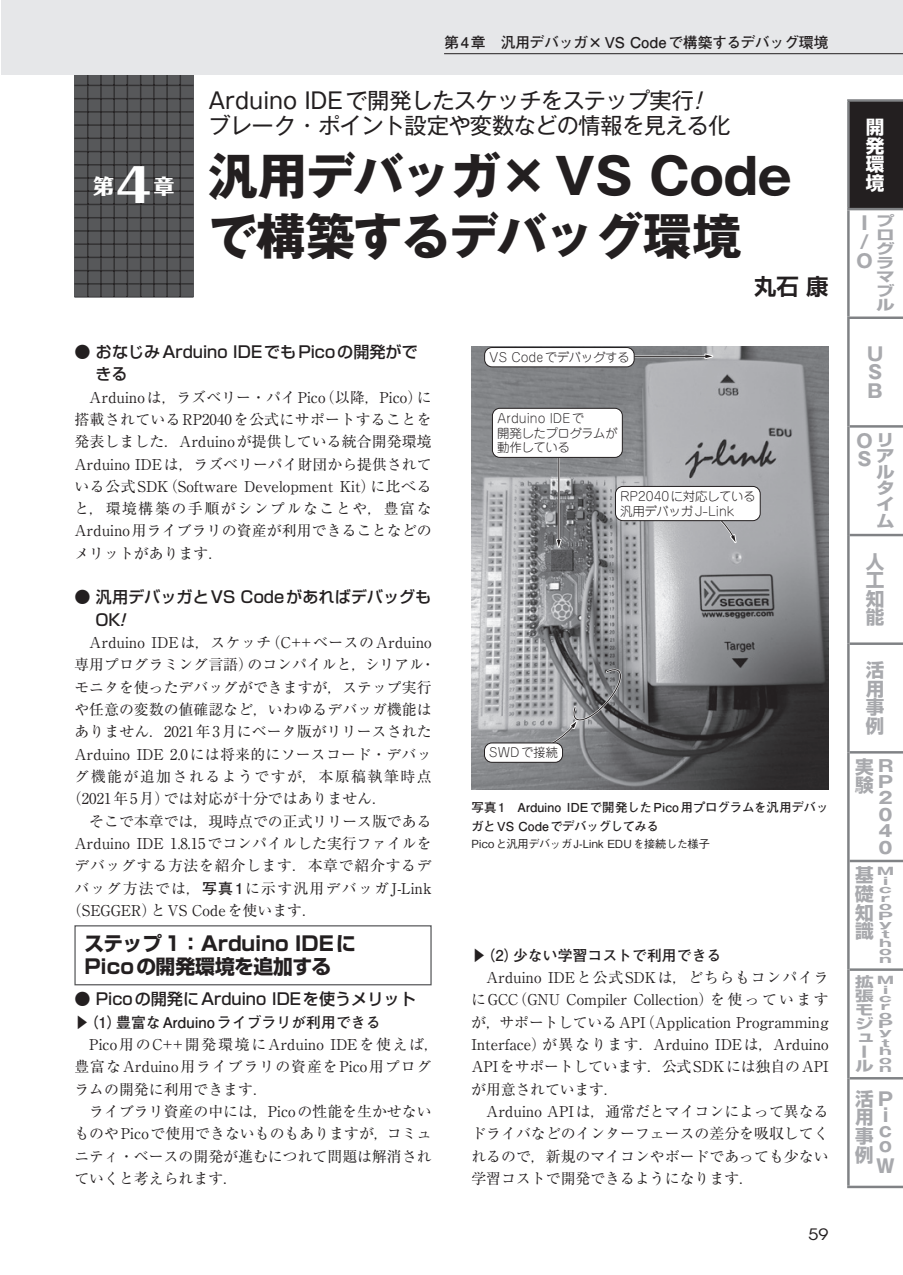
<style>
.page{position:relative;width:903px;height:1275px;background:#fff}
.page>*{position:absolute;margin:0;border:0;box-sizing:border-box;transform-origin:0 0}
.t1{font:700 49.52px/59.5px "Gothic MB101 Pro";letter-spacing:-.035em;color:#231f20}
.t2{font:800 45.85px "Folk Pro";color:#fff}
.t3{font:22.4px/24.8px "Gothic MB101 Pro";letter-spacing:-.035em;color:#231f20}
.t4{font:700 22.4px "Shin Go Pro De";color:#231f20}
.t5{font:800 20.47px "Folk Pro";color:#fff}
.t6{font:700 19.78px/22.4px "Shin Go Pro";color:#231f20}
.t7{font:700 18.55px/18.6px "Shin Go Pro";color:#a8a9ad;text-align:justify}
.t8{font:700 18.55px/18.6px "Gothic MB101 Pro";color:#a8a9ad}
.t9{font:700 18.55px/18.6px "Shin Go Pro";color:#fff;text-align:justify}
.t10{font:700 16.45px/16.4px "Gothic MB101 Pro";color:#a8a9ad;text-align:justify;scale:1.14 1}
.t11{font:500 16.1px/22.4px "Shin Go Pro";color:#231f20}
.t12{font:700 16.1px/16.1px "Shin Go Pro";color:#a8a9ad;text-align:justify;scale:1.15 1}
.t13{font:15.58px "ITC Avant Garde Std";color:#231f20;scale:1.11 1}
.t14{font:14.88px/22.4px "Ryumin Pro";color:#231f20}
.t15{font:700 14.88px "Futo Go B101 Pro";color:#231f20}
.t16{font:14.88px "Ryumin Pro";letter-spacing:.02em;color:#231f20}
.t17{font:14.88px "Ryumin Pro";letter-spacing:.085em;color:#231f20}
.t18{font:14.88px "Ryumin Pro";letter-spacing:.05em;color:#231f20}
.t19{font:14.88px "Ryumin Pro";letter-spacing:.1em;color:#231f20}
.t20{font:700 14px/14px "Shin Go Pro";color:#a8a9ad;text-align:justify;scale:1.33 1}
.t21{font:700 12.42px/18.6px "Futo Go B101 Pro";color:#231f20}
.t22{font:300 12.42px/14.9px "Jun 101 Pro";color:#231f20}
.t23{font:300 12.42px/14.9px "Jun 101 Pro";letter-spacing:-.035em;color:#231f20}
.t24{font:500 11.2px "Gothic BBB Pro";color:#231f20}
.t25{font:700 10.5px/8.4px "Gothic MB101 Pro";color:#a8a9ad;scale:1.79 1}
.s1{font-style:italic}
.s2{font-family:"Futo Go B101 Pro";font-weight:700}
.s3{font-family:"Shin Go Pro";font-size:16.1px}
.s4{font-family:"Gothic MB101 Pro"}
</style>
<div class="page">
<div style="left:848px;top:100px;width:55px;height:109px;background:#231f20"></div>
<svg style="left:850px;top:210px;width:53px;height:976px"></svg>
<hr style="left:850px;top:425px;width:53px;height:3px;background:#808285">
<hr style="left:850px;top:534px;width:53px;height:2px;background:#808285">
<hr style="left:850px;top:642px;width:53px;height:3px;background:#808285">
<hr style="left:850px;top:751px;width:53px;height:3px;background:#808285">
<hr style="left:850px;top:860px;width:53px;height:2px;background:#808285">
<hr style="left:850px;top:968px;width:53px;height:3px;background:#808285">
<hr style="left:850px;top:1077px;width:53px;height:2px;background:#808285">
<hr style="left:847px;top:99px;width:56px;height:3px;background:#808285">
<hr style="left:847px;top:102px;width:3px;height:106px;background:#808285">
<hr style="left:847px;top:316px;width:56px;height:3px;background:#808285">
<hr style="left:847px;top:208px;width:56px;height:2px;background:#808285">
<hr style="left:847px;top:210px;width:3px;height:106px;background:#808285">
<hr style="left:847px;top:319px;width:3px;height:107px;background:#808285">
<hr style="left:847px;top:426px;width:3px;height:109px;background:#808285">
<hr style="left:847px;top:535px;width:3px;height:109px;background:#808285">
<hr style="left:847px;top:644px;width:3px;height:108px;background:#808285">
<hr style="left:847px;top:752px;width:3px;height:109px;background:#808285">
<hr style="left:847px;top:861px;width:3px;height:109px;background:#808285">
<hr style="left:847px;top:970px;width:3px;height:108px;background:#808285">
<hr style="left:847px;top:1078px;width:3px;height:108px;background:#808285">
<hr style="left:847px;top:1186px;width:56px;height:2px;background:#808285">
<div style="left:74px;top:925px;width:358px;height:60px;border:1px solid #57585a"></div>
<img style="left:471px;top:346px;width:357px;height:444px">
<hr style="left:558px;top:449px;width:2px;height:94px;background:#fff">
<hr style="left:558px;top:445px;width:1px;height:98px;background:#231f20">
<svg style="left:554px;top:537px;width:9px;height:17px"></svg>
<div style="left:492px;top:408px;width:130px;height:49px;background:#fff;border-radius:7px"></div>
<div style="left:492px;top:408px;width:131px;height:50px;border:1px solid #231f20;border-radius:7px"></div>
<div style="left:484px;top:743px;width:78px;height:19px;background:#fff;border-radius:7px"></div>
<div style="left:484px;top:743px;width:79px;height:20px;border:1px solid #231f20;border-radius:7px"></div>
<svg style="left:528px;top:666px;width:96px;height:90px;background:#919295"></svg>
<svg style="left:695px;top:521px;width:44px;height:28px"></svg>
<div style="left:615px;top:486px;width:145px;height:35px;background:#fff;border-radius:7px"></div>
<div style="left:615px;top:486px;width:145px;height:35px;border:1px solid #231f20;border-radius:7px"></div>
<hr style="left:614px;top:355px;width:95px;height:2px;background:#fff">
<hr style="left:610px;top:356px;width:99px;height:1px;background:#231f20">
<svg style="left:703px;top:352px;width:17px;height:9px"></svg>
<div style="left:485px;top:347px;width:149px;height:20px;background:#fff;border-radius:7px"></div>
<div style="left:484px;top:347px;width:150px;height:20px;border:1px solid #231f20;border-radius:7px"></div>
<svg style="left:74px;top:74px;width:119px;height:11px"></svg>
<hr style="left:87px;top:29px;width:1px;height:56px;background:#333233">
<hr style="left:100px;top:29px;width:2px;height:56px;background:#333233">
<hr style="left:113px;top:29px;width:2px;height:56px;background:#333233">
<hr style="left:127px;top:29px;width:1px;height:56px;background:#333233">
<hr style="left:140px;top:29px;width:1px;height:56px;background:#333233">
<hr style="left:153px;top:29px;width:2px;height:56px;background:#333233">
<hr style="left:166px;top:29px;width:2px;height:56px;background:#333233">
<hr style="left:180px;top:29px;width:1px;height:56px;background:#333233">
<svg style="left:74px;top:85px;width:119px;height:213px;background:#4f5051"></svg>
<div style="left:1px;top:0;width:902px;height:74px;background:#e6e7e9"></div>
<hr style="left:444px;top:53px;width:459px;height:1px;background:#231f20">
<p class="t15" style="left:444px;top:30px;width:386px">第4章　汎用デバッガ×VS Codeで構築するデバッグ環境</p>
<h3 class="t5" style="left:94px;top:169px;width:22px">第</h3>
<h2 class="t2" style="left:117px;top:147px;width:36px">4</h2>
<h3 class="t5" style="left:154px;top:169px;width:22px">章</h3>
<h3 class="t3" style="left:208px;top:85px;width:524px">Arduino IDEで開発したスケッチをステップ実行<span class="s1">!</span>ブレーク・ポイント設定や変数などの情報を見える化</h3>
<h1 class="t1" style="left:208px;top:140px;width:585px">汎用デバッガ×VS Codeで構築するデバッグ環境</h1>
<h3 class="t4" style="left:754px;top:268px;width:76px">丸石 康</h3>
<p class="t11" style="left:95px;top:338px;width:324px;text-indent:-21px">● おなじみArduino IDEでもPicoの開発ができる</p>
<p class="t14" style="left:74px;top:385px;width:359px;text-align:justify">　Arduinoは，ラズベリー・パイPico（以降，Pico）に搭載されているRP2040を公式にサポートすることを発表しました．Arduinoが提供している統合開発環境Arduino IDEは，ラズベリーパイ財団から提供されている公式SDK（Software Development Kit）に比べると，環境構築の手順がシンプルなことや，豊富なArduino用ライブラリの資産が利用できることなどのメリットがあります．</p>
<p class="t11" style="left:95px;top:584px;width:337px;text-indent:-21px">● 汎用デバッガとVS Codeがあればデバッグも<br>OK<span class="s1">!</span></p>
<p class="t14" style="left:74px;top:630px;width:359px">　Arduino IDEは，スケッチ（C++ベースのArduino</p>
<p class="t14" style="left:74px;top:653px;width:362px">専用プログラミング言語）のコンパイルと，シリアル・</p>
<p class="t14" style="left:74px;top:675px;width:359px">モニタを使ったデバッグができますが，ステップ実行</p>
<p class="t14" style="left:74px;top:697px;width:359px">や任意の変数の値確認など，いわゆるデバッガ機能は</p>
<p class="t14" style="left:74px;top:720px;width:359px">ありません．2021年3月にベータ版がリリースされた</p>
<p class="t16" style="left:74px;top:742px;width:359px">Arduino IDE 2.0には将来的にソースコード・デバッ</p>
<p class="t19" style="left:74px;top:765px;width:359px">グ機能が追加されるようですが，本原稿執筆時点</p>
<p class="t14" style="left:67px;top:787px;width:321px">（2021年5月）では対応が十分ではありません．</p>
<p class="t14" style="left:74px;top:809px;width:359px">　そこで本章では，現時点での正式リリース版である</p>
<p class="t14" style="left:74px;top:831px;width:359px">Arduino IDE 1.8.15でコンパイルした実行ファイルを</p>
<p class="t18" style="left:74px;top:854px;width:359px">デバッグする方法を紹介します．本章で紹介するデ</p>
<p class="t17" style="left:74px;top:876px;width:359px">バッグ方法では，<span class="s2">写真1</span>に示す汎用デバッガJ-Link</p>
<p class="t14" style="left:67px;top:898px;width:251px">（SEGGER）とVS Codeを使います．</p>
<h3 class="t6" style="left:84px;top:931px;width:273px">ステップ1：Arduino IDEに<br>Picoの開発環境を追加する</h3>
<p class="t11" style="left:74px;top:986px;width:343px">● Picoの開発にArduino IDEを使うメリット</p>
<p class="t15" style="left:74px;top:1010px;width:308px">▶（1）豊富なArduinoライブラリが利用できる</p>
<p class="t14" style="left:74px;top:1032px;width:366px">　Pico用のC++開発環境にArduino IDEを使えば，豊富なArduino用ライブラリの資産をPico用プログラムの開発に利用できます．<br>　ライブラリ資産の中には，Picoの性能を生かせないものやPicoで使用できないものもありますが，コミュニティ・ベースの開発が進むにつれて問題は解消されていくと考えられます．</p>
<p class="t22" style="left:489px;top:348px;width:142px">VS Codeでデバッグする</p>
<p class="t23" style="left:497px;top:409px;width:122px">Arduino IDEで<br>開発したプログラムが動作している</p>
<p class="t22" style="left:620px;top:487px;width:137px">RP2040に対応している汎用デバッガJ-Link</p>
<p class="t22" style="left:489px;top:744px;width:70px">SWDで接続</p>
<p class="t21" style="left:471px;top:796px;width:359px">写真1　Arduino IDEで開発したPico用プログラムを汎用デバッガと VS Code でデバッグしてみる</p>
<p class="t24" style="left:471px;top:835px;width:240px">Picoと汎用デバッガJ-Link EDUを接続した様子</p>
<p class="t15" style="left:471px;top:943px;width:252px">▶（2）少ない学習コストで利用できる</p>
<p class="t14" style="left:471px;top:965px;width:359px">　Arduino IDEと公式SDKは，どちらもコンパイラにGCC（GNU Compiler Collection）を使っていますが，サポートしているAPI（Application Programming<br>Interface）が異なります．Arduino IDEは，Arduino<br>APIをサポートしています．公式SDKには独自のAPIが用意されています．<br>　Arduino APIは，通常だとマイコンによって異なるドライバなどのインターフェースの差分を吸収してくれるので，新規のマイコンやボードであっても少ない学習コストで開発できるようになります．</p>
<p class="t13" style="left:808px;top:1225px;width:20px">59</p>
<p class="t9" style="left:866px;top:116px;width:20px">開発環境</p>
<p class="t8" style="left:861px;top:212px;width:35px">I <sup>プ</sup></p>
<p class="t20" style="left:876px;top:226px;width:15px">ログラマブル</p>
<p class="t8" style="left:856px;top:230px;width:17px">/<br>O</p>
<p class="t8" style="left:867px;top:342px;width:17px;text-align:justify">U S B</p>
<p class="t8" style="left:856px;top:429px;width:37px">O <span class="s3">リ</span></p>
<p class="t12" style="left:876px;top:446px;width:17px">アルタイム</p>
<p class="t8" style="left:857px;top:448px;width:15px">S</p>
<p class="t7" style="left:866px;top:550px;width:20px">人工知能</p>
<p class="t7" style="left:866px;top:659px;width:20px">活用事例</p>
<p class="t10" style="left:878px;top:755px;width:15px">R P 2<br>0<br>4<br>0</p>
<p class="t7" style="left:855px;top:755px;width:20px">実験</p>
<p class="t7" style="left:855px;top:864px;width:20px">基礎知識</p>
<p class="t25" style="left:877px;top:865px;width:11px;line-height:10px;text-align:center">M i</p>
<p class="t25" style="left:879px;top:884px;width:8px">c r o</p>
<p class="t25" style="left:878px;top:911px;width:10px;line-height:7.7px">P y</p>
<p class="t25" style="left:879px;top:929px;width:8px">t h o n</p>
<p class="t20" style="left:855px;top:973px;width:15px;text-align:left">拡張モジュール</p>
<p class="t7" style="left:855px;top:1087px;width:39px">活 <span class="s4">P</span></p>
<p class="t8" style="left:879px;top:1106px;width:14px;line-height:14.9px">i c o</p>
<p class="t8" style="left:876px;top:1155px;width:20px">W</p>
<p class="t25" style="left:877px;top:973px;width:11px;line-height:10px;text-align:center">M i</p>
<p class="t25" style="left:879px;top:993px;width:8px">c r o</p>
<p class="t25" style="left:878px;top:1019px;width:10px;line-height:7.7px">P y</p>
<p class="t25" style="left:879px;top:1037px;width:8px">t h o n</p>
<p class="t7" style="left:855px;top:1106px;width:20px">用事例</p>
</div>
